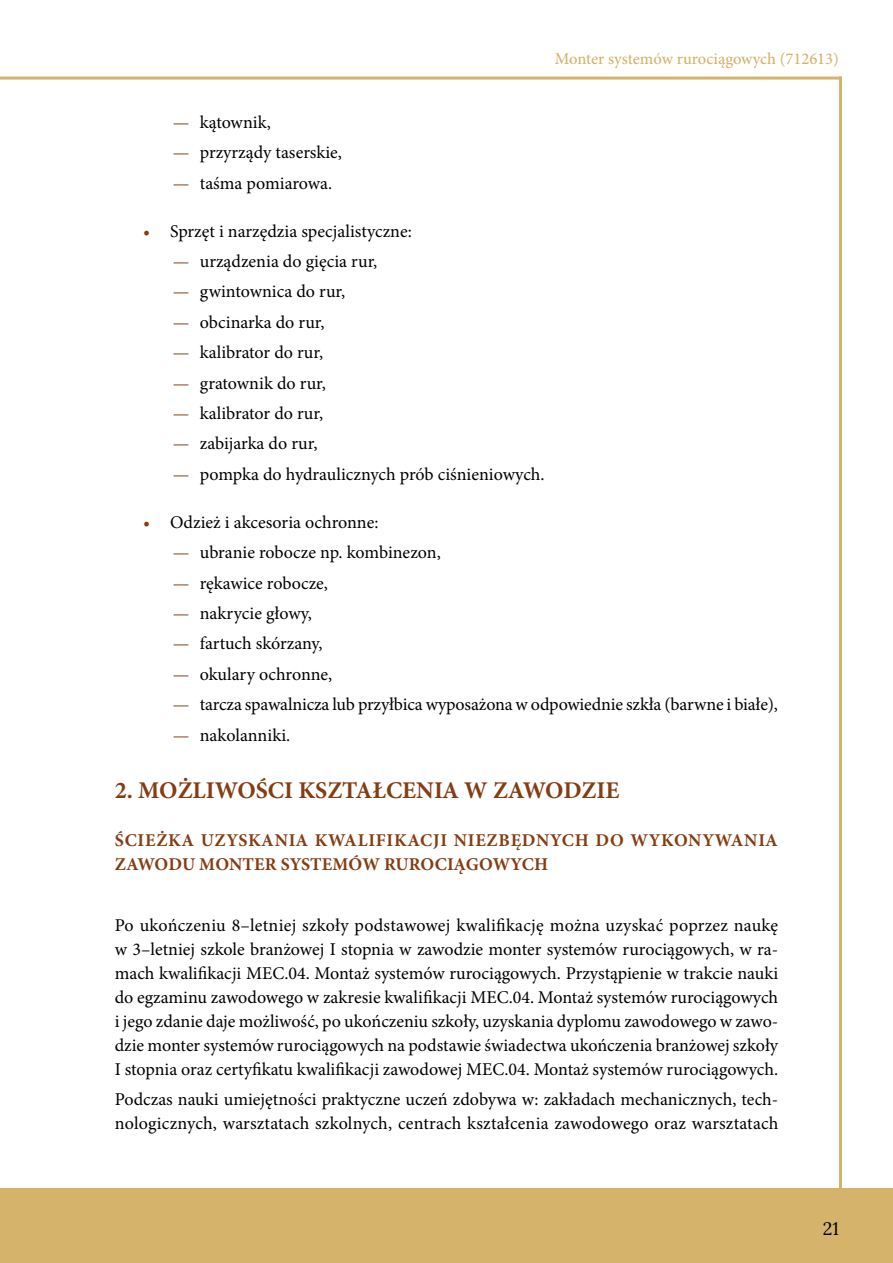
<style>
.page{position:relative;width:893px;height:1263px;background:#fff}
.page>*{position:absolute;margin:0;border:0;box-sizing:border-box;transform-origin:0 0}
.t1{font:700 24px "Minion Pro";color:#843d12}
.t2{font:18px/24px "Minion Pro";color:#000;text-align:justify}
.t3{font:700 18px/24px "Minion Pro";letter-spacing:.03em;color:#843d12}
.t4{font:18px "Lora";color:#000}
.t5{font:500 16.5px "Minion Pro";color:#d5b36b}
.s1{color:#843d12}
</style>
<div class="page">
<div style="left:0;top:1188px;width:893px;height:75px;background:#d5b36b"></div>
<hr style="left:839px;top:77px;width:3px;height:1113px;background:#d5b36b">
<hr style="left:0;top:77px;width:842px;height:3px;background:#d5b36b">
<p class="t5" style="left:555px;top:48px;width:286px">Monter systemów rurociągowych (712613)</p>
<p class="t2" style="left:173px;top:110px;width:99px"><span class="s1">—</span> kątownik,</p>
<p class="t2" style="left:173px;top:141px;width:171px"><span class="s1">—</span> przyrządy taserskie,</p>
<p class="t2" style="left:173px;top:171px;width:161px"><span class="s1">—</span> taśma pomiarowa.</p>
<p class="t2" style="left:143px;top:219px;width:270px"><span class="s1">•</span> Sprzęt i narzędzia specjalistyczne:</p>
<p class="t2" style="left:173px;top:249px;width:206px"><span class="s1">—</span> urządzenia do gięcia rur,</p>
<p class="t2" style="left:173px;top:280px;width:174px"><span class="s1">—</span> gwintownica do rur,</p>
<p class="t2" style="left:173px;top:310px;width:153px"><span class="s1">—</span> obcinarka do rur,</p>
<p class="t2" style="left:173px;top:341px;width:152px"><span class="s1">—</span> kalibrator do rur,</p>
<p class="t2" style="left:173px;top:371px;width:155px"><span class="s1">—</span> gratownik do rur,</p>
<p class="t2" style="left:173px;top:401px;width:152px"><span class="s1">—</span> kalibrator do rur,</p>
<p class="t2" style="left:173px;top:432px;width:146px"><span class="s1">—</span> zabijarka do rur,</p>
<p class="t2" style="left:173px;top:462px;width:373px"><span class="s1">—</span> pompka do hydraulicznych prób ciśnieniowych.</p>
<p class="t2" style="left:143px;top:510px;width:237px"><span class="s1">•</span> Odzież i akcesoria ochronne:</p>
<p class="t2" style="left:173px;top:540px;width:269px"><span class="s1">—</span> ubranie robocze np. kombinezon,</p>
<p class="t2" style="left:173px;top:571px;width:157px"><span class="s1">—</span> rękawice robocze,</p>
<p class="t2" style="left:173px;top:601px;width:141px"><span class="s1">—</span> nakrycie głowy,</p>
<p class="t2" style="left:173px;top:632px;width:151px"><span class="s1">—</span> fartuch skórzany,</p>
<p class="t2" style="left:173px;top:662px;width:161px"><span class="s1">—</span> okulary ochronne,</p>
<p class="t2" style="left:173px;top:692px;width:607px"><span class="s1">—</span> tarcza spawalnicza lub przyłbica wyposażona w odpowiednie szkła (barwne i białe),</p>
<p class="t2" style="left:173px;top:723px;width:119px"><span class="s1">—</span> nakolanniki.</p>
<h1 class="t1" style="left:115px;top:773px;width:506px">2. MOŻLIWOŚCI KSZTAŁCENIA W ZAWODZIE</h1>
<p class="t3" style="left:115px;top:828px;width:664px">ŚCIEŻKA UZYSKANIA KWALIFIKACJI NIEZBĘDNYCH DO WYKONYWANIA<br>ZAWODU MONTER SYSTEMÓW RUROCIĄGOWYCH</p>
<p class="t2" style="left:115px;top:913px;width:665px">Po ukończeniu 8–letniej szkoły podstawowej kwalifikację można uzyskać poprzez naukę w 3–letniej szkole branżowej I stopnia w zawodzie monter systemów rurociągowych, w ra&shy;mach kwalifikacji MEC.04. Montaż systemów rurociągowych. Przystąpienie w trakcie nauki do egzaminu zawodowego w zakresie kwalifikacji MEC.04. Montaż systemów rurociągowych i jego zdanie daje możliwość, po ukończeniu szkoły, uzyskania dyplomu zawodowego w zawo&shy;dzie monter systemów rurociągowych na podstawie świadectwa ukończenia branżowej szkoły I stopnia oraz certyfikatu kwalifikacji zawodowej MEC.04. Montaż systemów rurociągowych.</p>
<p class="t2" style="left:115px;top:1087px;width:665px">Podczas nauki umiejętności praktyczne uczeń zdobywa w: zakładach mechanicznych, tech&shy;nologicznych, warsztatach szkolnych, centrach kształcenia zawodowego oraz warsztatach</p>
<p class="t4" style="left:823px;top:1215px;width:18px">21</p>
</div>
